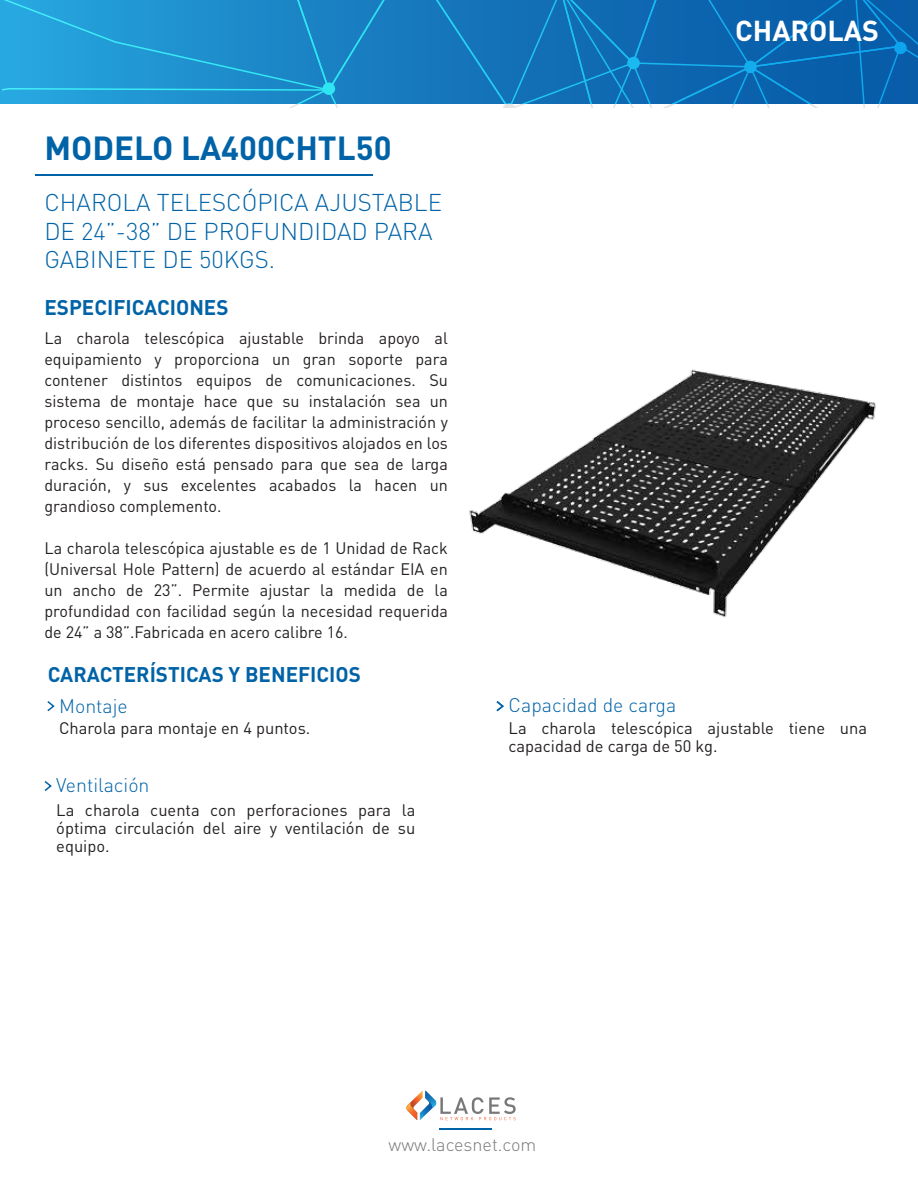
<style>
.page{position:relative;width:918px;height:1188px;background:#fff}
.page>*{position:absolute;margin:0;border:0;box-sizing:border-box;transform-origin:0 0}
.t1{font:700 33px "DIN Pro";color:#0063a7}
.t2{font:700 28.5px "DIN Pro";color:#fff}
.t3{font:300 24px/28.8px "DIN Pro";color:#0063a7}
.t4{font:700 21px "DIN Pro";color:#0063a7}
.t5{font:300 19.5px "DIN Pro";color:#0063a7}
.t6{font:300 18px "DIN Pro";color:#78787a}
.t7{font:16.5px/21px "DIN Pro";color:#231f20;text-align:justify}
</style>
<div class="page">
<hr style="left:439px;top:1128px;width:53px;height:1px;background:#0063a7">
<svg style="left:406px;top:1091px;width:110px;height:29px"></svg>
<svg style="left:2px;top:0;width:916px;height:107px;background:#1c81c2"></svg>
<hr style="left:35px;top:174px;width:338px;height:1px;background:#0063a7">
<svg style="left:47px;top:701px;width:8px;height:11px"></svg>
<svg style="left:496px;top:701px;width:8px;height:11px"></svg>
<img style="left:469px;top:369px;width:407px;height:249px">
<svg style="left:44px;top:781px;width:8px;height:10px"></svg>
<h1 class="t1" style="left:44px;top:126px;width:349px">MODELO LA400CHTL50</h1>
<h3 class="t3" style="left:44px;top:187px;width:399px">CHAROLA TELESCÓPICA AJUSTABLE<br>DE 24”-38” DE PROFUNDIDAD PARA<br>GABINETE DE 50KGS.</h3>
<p class="t4" style="left:44px;top:293px;width:186px">ESPECIFICACIONES</p>
<p class="t7" style="left:44px;top:327px;width:405px">La charola telescópica ajustable brinda apoyo al equipamiento y proporciona un gran soporte para contener distintos equipos de comunicaciones. Su sistema de montaje hace que su instalación sea un proceso sencillo, además de facilitar la administración y distribución de los diferentes dispositivos alojados en los racks. Su diseño está pensado para que sea de larga duración, y sus excelentes acabados la hacen un grandioso complemento.</p>
<p class="t7" style="left:44px;top:537px;width:405px">La charola telescópica ajustable es de 1 Unidad de Rack (Universal Hole Pattern) de acuerdo al estándar EIA en un ancho de 23”. Permite ajustar la medida de la profundidad con facilidad según la necesidad requerida de 24” a 38”.Fabricada en acero calibre 16.</p>
<p class="t4" style="left:48px;top:660px;width:315px">CARACTERÍSTICAS Y BENEFICIOS</p>
<p class="t5" style="left:59px;top:692px;width:70px">Montaje</p>
<p class="t5" style="left:509px;top:692px;width:169px">Capacidad de carga</p>
<h2 class="t2" style="left:735px;top:11px;width:145px">CHAROLAS</h2>
<p class="t7" style="left:59px;top:717px;width:253px">Charola para montaje en 4 puntos.</p>
<p class="t5" style="left:56px;top:772px;width:95px">Ventilación</p>
<p class="t7" style="left:56px;top:801px;width:361px;line-height:18px">La charola cuenta con perforaciones para la óptima circulación del aire y ventilación de su equipo.</p>
<p class="t7" style="left:509px;top:719px;width:360px;line-height:18px">La charola telescópica ajustable tiene una capacidad de carga de 50 kg.</p>
<p class="t6" style="left:389px;top:1133px;width:149px">www.lacesnet.com</p>
</div>
